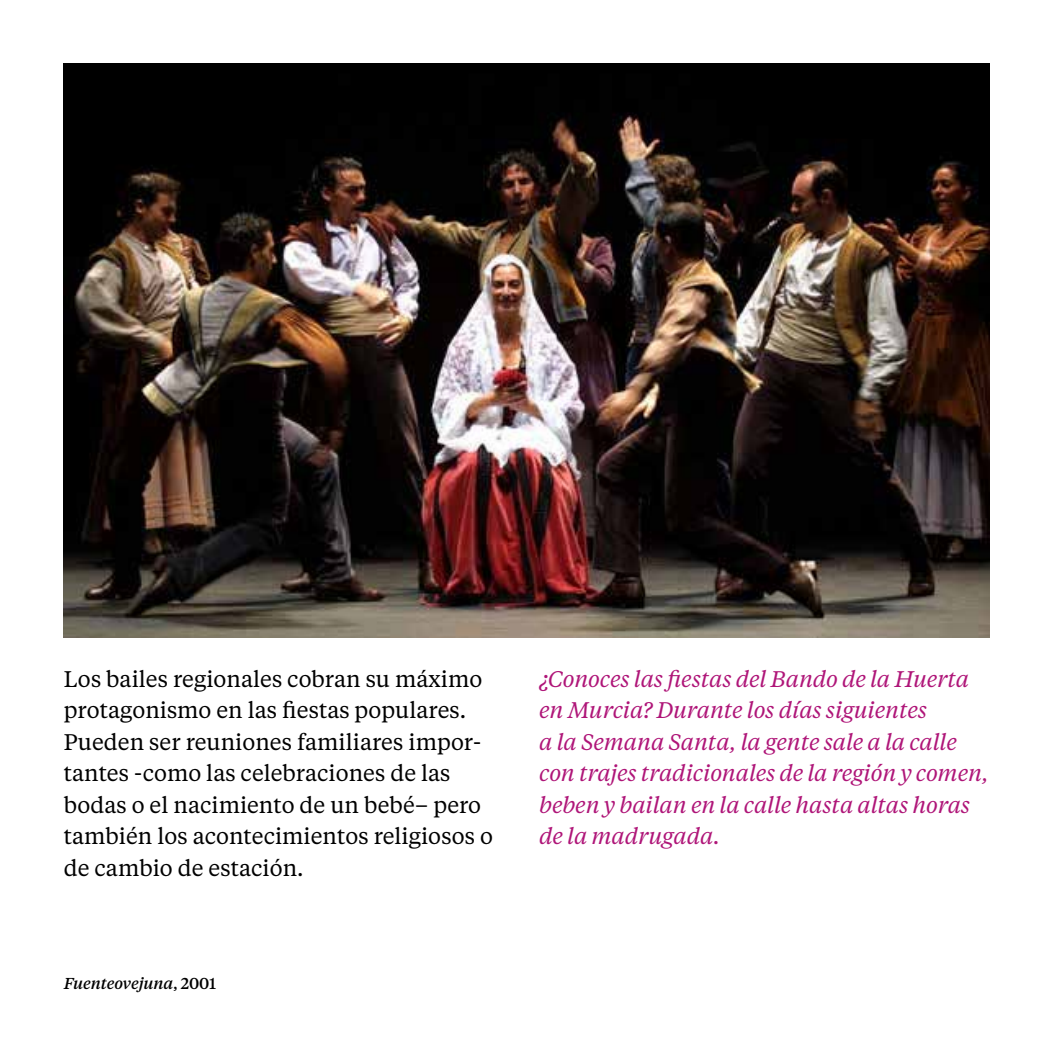
<style>
.page{position:relative;width:1053px;height:1053px;background:#fff}
.page>*{position:absolute;margin:0;border:0;box-sizing:border-box;transform-origin:0 0}
.t1{font:22.5px/31.5px "Tiempos Text";color:#000}
.t2{font:italic 22.5px/31.5px "Tiempos Text";letter-spacing:-.01em;color:#af1578}
.t3{font:italic 500 15.75px "Tiempos Text";letter-spacing:-.01em;color:#000}
.s1{font-style:normal}
</style>
<div class="page">
<img style="left:64px;top:64px;width:925px;height:573px">
<p class="t1" style="left:64px;top:661px;width:430px">Los bailes regionales cobran su máximo protagonismo en las fiestas populares.<br>Pueden ser reuniones familiares impor&shy;tantes -como las celebraciones de las bodas o el nacimiento de un bebé– pero también los acontecimientos religiosos o de cambio de estación.</p>
<p class="t2" style="left:539px;top:661px;width:451px">¿Conoces las fiestas del Bando de la Huerta en Murcia? Durante los días siguientes<br>a la Semana Santa, la gente sale a la calle con trajes tradicionales de la región y comen, beben y bailan en la calle hasta altas horas de la madrugada.</p>
<p class="t3" style="left:64px;top:972px;width:154px">Fuenteovejuna<span class="s1">, 2001</span></p>
</div>
